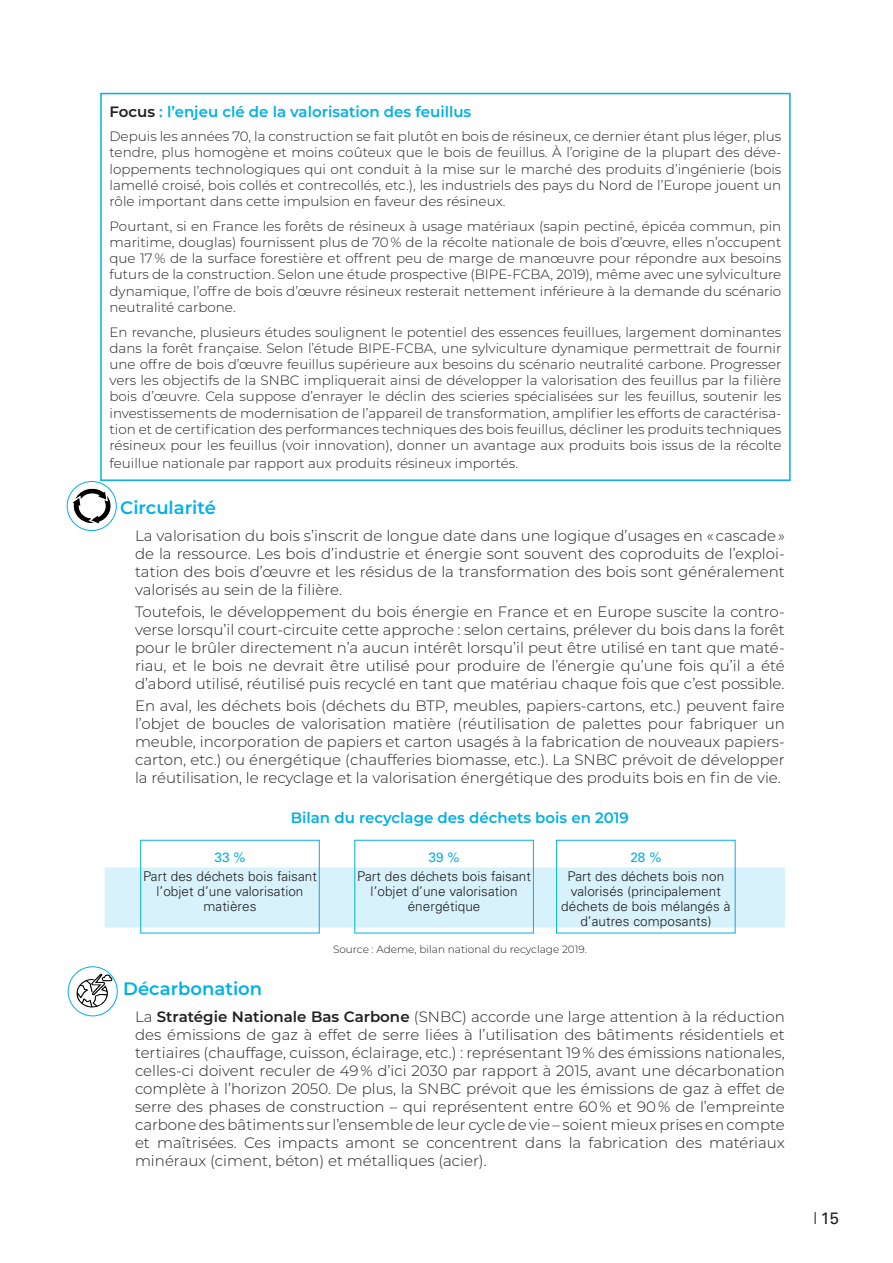
<style>
.page{position:relative;width:893px;height:1263px;background:#fff}
.page>*{position:absolute;margin:0;border:0;box-sizing:border-box;transform-origin:0 0}
.t1{font:600 18px "Montserrat";color:#00b0e8}
.t2{font:16.5px "Univers LT Std";color:#231f20}
.t3{font:300 15px/18px "Montserrat";color:#231f20;text-align:justify}
.t4{font:600 15px "Montserrat";color:#00b0e8}
.t5{font:300 13.5px/16.2px "Montserrat";color:#231f20;text-align:justify}
.t6{font:300 13.5px/15px "Univers LT Std";letter-spacing:.005em;color:#231f20;text-align:center}
.t7{font:13.5px "Univers LT Std";color:#00b0e8}
.t8{font:300 10.5px "Montserrat";color:#231f20}
.s1{color:#231f20}
.s2{font-weight:600}
.s3{font-weight:300;font-stretch:condensed}
</style>
<div class="page">
<div style="left:100px;top:93px;width:691px;height:388px;border:2px solid #00b0e8"></div>
<div style="left:105px;top:867px;width:680px;height:60px;background:#d7f2fb"></div>
<div style="left:140px;top:840px;width:180px;height:93px;border:1px solid #00b0e8"></div>
<img style="left:71px;top:487px;width:42px;height:38px">
<div style="left:67px;top:481px;width:50px;height:50px;border:1px solid #00b0e8;border-radius:50%"></div>
<img style="left:74px;top:971px;width:42px;height:38px">
<div style="left:68px;top:966px;width:50px;height:50px;border:1px solid #00b0e8;border-radius:50%"></div>
<p class="t4" style="left:109px;top:101px;width:363px"><span class="s1">Focus</span> : l’enjeu clé de la valorisation des feuillus</p>
<p class="t5" style="left:109px;top:128px;width:673px">Depuis les années 70, la construction se fait plutôt en bois de résineux, ce dernier étant plus léger, plus tendre, plus homogène et moins coûteux que le bois de feuillus. À l’origine de la plupart des déve&shy;loppements technologiques qui ont conduit à la mise sur le marché des produits d’ingénierie (bois lamellé croisé, bois collés et contrecollés, etc.), les industriels des pays du Nord de l’Europe jouent un rôle important dans cette impulsion en faveur des résineux.</p>
<p class="t5" style="left:109px;top:217px;width:673px">Pourtant, si en France les forêts de résineux à usage matériaux (sapin pectiné, épicéa commun, pin maritime, douglas) fournissent plus de 70 % de la récolte nationale de bois d’œuvre, elles n’occupent que 17 % de la surface forestière et offrent peu de marge de manœuvre pour répondre aux besoins futurs de la construction. Selon une étude prospective (BIPE-FCBA, 2019), même avec une sylviculture dynamique, l’offre de bois d’œuvre résineux resterait nettement inférieure à la demande du scénario neutralité carbone.</p>
<p class="t5" style="left:109px;top:323px;width:673px">En revanche, plusieurs études soulignent le potentiel des essences feuillues, largement dominantes dans la forêt française. Selon l’étude BIPE-FCBA, une sylviculture dynamique permettrait de fournir une offre de bois d’œuvre feuillus supérieure aux besoins du scénario neutralité carbone. Progresser vers les objectifs de la SNBC impliquerait ainsi de développer la valorisation des feuillus par la filière bois d’œuvre. Cela suppose d’enrayer le déclin des scieries spécialisées sur les feuillus, soutenir les investissements de modernisation de l’appareil de transformation, amplifier les efforts de caractérisa&shy;tion et de certification des performances techniques des bois feuillus, décliner les produits techniques résineux pour les feuillus (voir innovation), donner un avantage aux produits bois issus de la récolte</p>
<p class="t5" style="left:109px;top:455px;width:410px">feuillue nationale par rapport aux produits résineux importés.</p>
<p class="t1" style="left:120px;top:495px;width:97px">Circularité</p>
<p class="t3" style="left:135px;top:526px;width:651px">La valorisation du bois s’inscrit de longue date dans une logique d’usages en « cascade » de la ressource. Les bois d’industrie et énergie sont souvent des coproduits de l’exploi&shy;tation des bois d’œuvre et les résidus de la transformation des bois sont généralement valorisés au sein de la filière.</p>
<p class="t3" style="left:135px;top:602px;width:651px">Toutefois, le développement du bois énergie en France et en Europe suscite la contro&shy;verse lorsqu’il court-circuite cette approche : selon certains, prélever du bois dans la forêt pour le brûler directement n’a aucun intérêt lorsqu’il peut être utilisé en tant que maté&shy;riau, et le bois ne devrait être utilisé pour produire de l’énergie qu’une fois qu’il a été d’abord utilisé, réutilisé puis recyclé en tant que matériau chaque fois que c’est possible.</p>
<p class="t3" style="left:135px;top:697px;width:651px">En aval, les déchets bois (déchets du BTP, meubles, papiers-cartons, etc.) peuvent faire l’objet de boucles de valorisation matière (réutilisation de palettes pour fabriquer un meuble, incorporation de papiers et carton usagés à la fabrication de nouveaux papiers&shy;carton, etc.) ou énergétique (chaufferies biomasse, etc.). La SNBC prévoit de développer la réutilisation, le recyclage et la valorisation énergétique des produits bois en fin de vie.</p>
<p class="t4" style="left:291px;top:807px;width:340px">Bilan du recyclage des déchets bois en 2019</p>
<p class="t7" style="left:214px;top:849px;width:32px">33 %</p>
<p class="t6" style="left:143px;top:869px;width:175px">Part des déchets bois faisant l’objet d’une valorisation matières</p>
<p class="t7" style="left:429px;top:849px;width:32px">39 %</p>
<p class="t6" style="left:357px;top:869px;width:175px">Part des déchets bois faisant l’objet d’une valorisation énergétique</p>
<p class="t7" style="left:630px;top:849px;width:32px">28 %</p>
<p class="t6" style="left:561px;top:869px;width:171px">Part des déchets bois non valorisés (principalement déchets de bois mélangés à d’autres composants)</p>
<p class="t8" style="left:333px;top:942px;width:255px">Source : Ademe, bilan national du recyclage 2019.</p>
<p class="t1" style="left:123px;top:976px;width:140px">Décarbonation</p>
<p class="t3" style="left:135px;top:1007px;width:651px">La <span class="s2">Stratégie Nationale Bas Carbone</span> (SNBC) accorde une large attention à la réduction des émissions de gaz à effet de serre liées à l’utilisation des bâtiments résidentiels et tertiaires (chauffage, cuisson, éclairage, etc.) : représentant 19 % des émissions nationales, celles-ci doivent reculer de 49 % d’ici 2030 par rapport à 2015, avant une décarbonation complète à l’horizon 2050. De plus, la SNBC prévoit que les émissions de gaz à effet de serre des phases de construction – qui représentent entre 60 % et 90 % de l’empreinte carbone des bâtiments sur l’ensemble de leur cycle de vie – soient mieux prises en compte et maîtrisées. Ces impacts amont se concentrent dans la fabrication des matériaux minéraux (ciment, béton) et métalliques (acier).</p>
<p class="t2" style="left:813px;top:1208px;width:27px"><span class="s3">l</span> 15</p>
</div>
